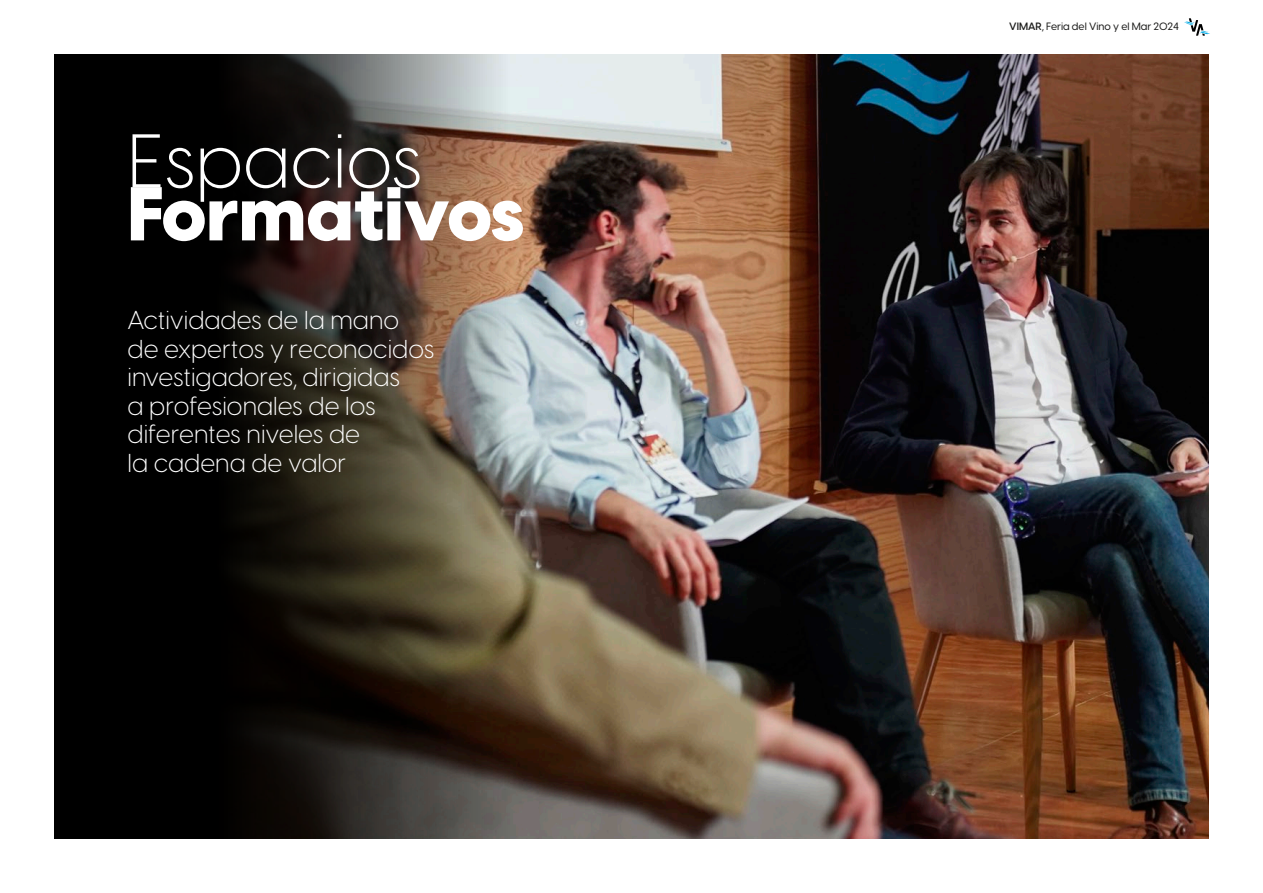
<style>
.page{position:relative;width:1263px;height:893px;background:#fff}
.page>*{position:absolute;margin:0;border:0;box-sizing:border-box;transform-origin:0 0}
.Work_Title{font:800 75px "Visby CF";color:#fff}
.Work_Title-2{font:300 75px "Visby CF";color:#fff}
.Work_Title-3{font:300 25.5px/28.5px "Visby CF";color:#fff}
.t1{font:500 10.5px "Visby CF";color:#1b1b1a}
.s1{font-weight:600}
</style>
<div class="page">
<svg style="left:1184px;top:18px;width:26px;height:18px"></svg>
<div style="left:54px;top:54px;width:1155px;height:785px;background:#000"></div>
<img style="left:753px;top:54px;width:456px;height:785px">
<img style="left:233px;top:54px;width:520px;height:785px">
<p class="Work_Title-2" style="left:128px;top:105px;width:296px">Espacios</p>
<p class="Work_Title" style="left:128px;top:154px;width:398px">Formativos</p>
<p class="Work_Title-3" style="left:128px;top:304px;width:273px">Actividades de la mano</p>
<p class="Work_Title-3" style="left:128px;top:333px;width:308px">de expertos y reconocidos investigadores, dirigidas</p>
<p class="Work_Title-3" style="left:128px;top:390px;width:250px">a profesionales de los</p>
<p class="Work_Title-3" style="left:128px;top:418px;width:234px">diferentes niveles de</p>
<p class="Work_Title-3" style="left:128px;top:447px;width:220px">la cadena de valor</p>
<p class="t1" style="left:1009px;top:19px;width:171px"><span class="s1">VIMAR</span>, Feria del Vino y el Mar 2024</p>
</div>
